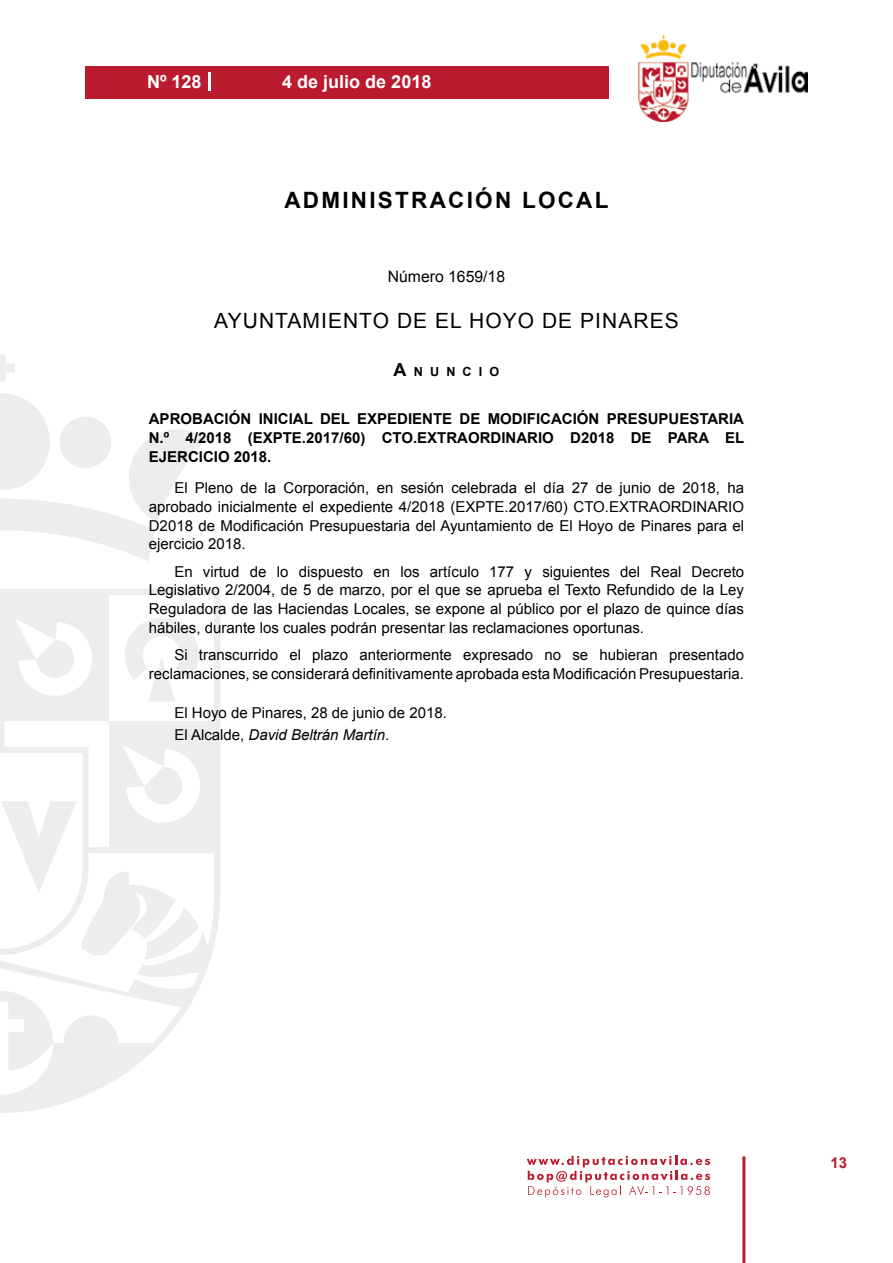
<style>
.page{position:relative;width:893px;height:1263px;background:#fff}
.page>*{position:absolute;margin:0;border:0;box-sizing:border-box;transform-origin:0 0}
.t1{font:700 22.5px "Arial";letter-spacing:.1em;color:#000}
.t2{font:21px "Arial";letter-spacing:.05em;color:#000}
.t3{font:700 18px "Arial";color:#fff}
.t4{font:15.75px "Arial";color:#000}
.t5{font:15px/18.8px "Arial";color:#000;text-align:justify}
.t6{font:700 15px/18.8px "Arial";color:#000;text-align:justify}
.t7{font:700 15px "Arial";color:#ba1b2f}
.t8{font:700 12.6px "Arial";letter-spacing:.57em;color:#000}
.s1{font-size:18px}
.s2{font-style:italic}
</style>
<div class="page">
<svg style="left:527px;top:1156px;width:183px;height:41px"></svg>
<div style="left:85px;top:66px;width:523px;height:33px;background:#ba1b2f"></div>
<img style="left:638px;top:36px;width:170px;height:86px">
<hr style="left:742px;top:1156px;width:3px;height:107px;background:#ba1b2f">
<svg style="left:208px;top:72px;width:2px;height:18px"></svg>
<svg style="left:0;top:355px;width:15px;height:27px"></svg>
<svg style="left:0;top:393px;width:206px;height:168px"></svg>
<svg style="left:0;top:589px;width:220px;height:524px"></svg>
<svg style="left:36px;top:640px;width:40px;height:40px"></svg>
<svg style="left:125px;top:618px;width:74px;height:83px"></svg>
<svg style="left:0;top:991px;width:53px;height:79px"></svg>
<svg style="left:1px;top:767px;width:198px;height:192px"></svg>
<p class="t3" style="left:147px;top:69px;width:56px">Nº 128</p>
<p class="t3" style="left:282px;top:69px;width:151px">4 de julio de 2018</p>
<h1 class="t1" style="left:284px;top:185px;width:325px">ADMINISTRACIÓN LOCAL</h1>
<p class="t4" style="left:388px;top:266px;width:119px">Número 1659/18</p>
<h2 class="t2" style="left:214px;top:307px;width:466px">AYUNTAMIENTO DE EL HOYO DE PINARES</h2>
<p class="t8" style="left:394px;top:363px;width:107px"><span class="s1">A</span>NUNCIO</p>
<p class="t6" style="left:149px;top:410px;width:597px">APROBACIÓN INICIAL DEL EXPEDIENTE DE MODIFICACIÓN PRESUPUESTARIA N.º 4/2018 (EXPTE.2017/60) CTO.EXTRAORDINARIO D2018 DE PARA EL EJERCICIO 2018.</p>
<p class="t5" style="left:149px;top:478px;width:597px;text-indent:26px">El Pleno de la Corporación, en sesión celebrada el día 27 de junio de 2018, ha aprobado inicialmente el expediente 4/2018 (EXPTE.2017/60) CTO.EXTRAORDINARIO D2018 de Modificación Presupuestaria del Ayuntamiento de El Hoyo de Pinares para el ejercicio 2018.</p>
<p class="t5" style="left:149px;top:562px;width:597px;text-indent:26px">En virtud de lo dispuesto en los artículo 177 y siguientes del Real Decreto Legislativo 2/2004, de 5 de marzo, por el que se aprueba el Texto Refundido de la Ley Reguladora de las Haciendas Locales, se expone al público por el plazo de quince días hábiles, durante los cuales podrán presentar las reclamaciones oportunas.</p>
<p class="t5" style="left:149px;top:646px;width:597px;text-align:right">Si transcurrido el plazo anteriormente expresado no se hubieran presentado reclamaciones, se considerará definitivamente aprobada esta Modificación Presupuestaria.</p>
<p class="t5" style="left:174px;top:702px;width:274px;line-height:22.2px">El Hoyo de Pinares, 28 de junio de 2018.<br>El Alcalde, <span class="s2">David Beltrán Martín</span>.</p>
<p class="t7" style="left:831px;top:1153px;width:18px">13</p>
</div>
